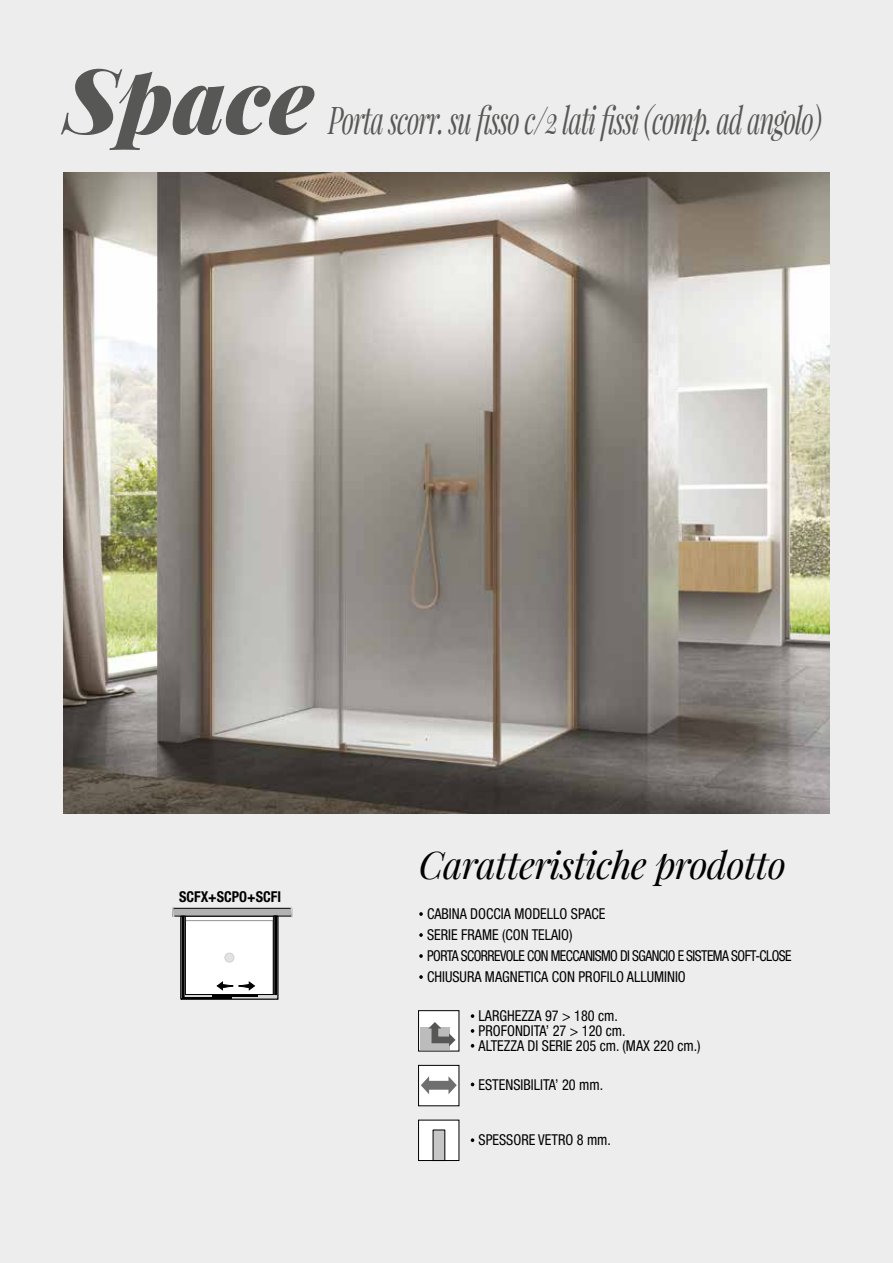
<style>
.page{position:relative;width:893px;height:1263px;background:#ededed}
.page>*{position:absolute;margin:0;border:0;box-sizing:border-box;transform-origin:0 0}
.t1{font:italic 900 90px "Playfair Display";color:#575756}
.t2{font:italic 37.5px "Playfair Display";letter-spacing:-.04em;color:#575756;scale:.68 1}
.t3{font:italic 37.5px "Playfair Display";letter-spacing:-.02em;color:#000}
.t4{font:15px/21px "Helvetica Roman Condensed";color:#000;scale:.95 1}
.t5{font:700 condensed 15px "Helvetica Neue LT Std";color:#000;scale:.95 1}
</style>
<div class="page">
<svg style="left:419px;top:912px;width:4px;height:4px"></svg>
<svg style="left:419px;top:933px;width:4px;height:4px"></svg>
<svg style="left:419px;top:954px;width:4px;height:4px"></svg>
<svg style="left:419px;top:975px;width:4px;height:4px"></svg>
<div style="left:419px;top:1065px;width:40px;height:41px;background:#fff"></div>
<div style="left:418px;top:1065px;width:41px;height:41px;border:1px solid #000"></div>
<svg style="left:471px;top:1014px;width:3px;height:4px"></svg>
<svg style="left:471px;top:1029px;width:3px;height:4px"></svg>
<svg style="left:471px;top:1044px;width:3px;height:4px"></svg>
<svg style="left:421px;top:1076px;width:36px;height:18px"></svg>
<div style="left:419px;top:1011px;width:40px;height:40px;background:#fff"></div>
<div style="left:418px;top:1010px;width:41px;height:41px;border:1px solid #000"></div>
<div style="left:420px;top:1027px;width:30px;height:22px;background:#bcbcbc"></div>
<svg style="left:428px;top:1022px;width:27px;height:24px"></svg>
<svg style="left:471px;top:1082px;width:3px;height:4px"></svg>
<svg style="left:471px;top:1138px;width:3px;height:4px"></svg>
<div style="left:419px;top:1120px;width:40px;height:40px;background:#fff"></div>
<div style="left:418px;top:1120px;width:41px;height:41px;border:1px solid #000"></div>
<div style="left:433px;top:1130px;width:12px;height:30px;background:#c6c6c6"></div>
<img style="left:64px;top:172px;width:765px;height:641px">
<div style="left:173px;top:908px;width:119px;height:8px;background:#b3b2b2"></div>
<div style="left:173px;top:908px;width:119px;height:8px;border:1px solid #000"></div>
<svg style="left:290px;top:906px;width:3px;height:11px"></svg>
<svg style="left:172px;top:907px;width:106px;height:93px"></svg>
<div style="left:182px;top:916px;width:2px;height:82px;border:1px solid #000"></div>
<div style="left:274px;top:916px;width:3px;height:79px;border:1px solid #000"></div>
<hr style="left:182px;top:997px;width:49px;height:1px;background:#000">
<hr style="left:212px;top:995px;width:46px;height:1px;background:#000">
<h1 class="t1" style="left:64px;top:37px;width:251px">Space</h1>
<h2 class="t2" style="left:328px;top:95px;width:728px">Porta scorr. su fisso c/2 lati fissi (comp. ad angolo)</h2>
<p class="t5" style="left:179px;top:887px;width:109px">SCFX+SCPO+SCFI</p>
<h2 class="t3" style="left:419px;top:839px;width:369px">Caratteristiche prodotto</h2>
<p class="t4" style="left:427px;top:903px;width:385px">CABINA DOCCIA MODELLO SPACE<br>SERIE FRAME (CON TELAIO)<br>PORTA SCORREVOLE CON MECCANISMO DI SGANCIO E SISTEMA SOFT-CLOSE CHIUSURA MAGNETICA CON PROFILO ALLUMINIO</p>
<p class="t4" style="left:479px;top:1001px;width:235px;line-height:29.7px">LARGHEZZA 97 &gt; 180 cm.<br>ALTEZZA DI SERIE 205 cm. (MAX 220 cm.)</p>
<p class="t4" style="left:479px;top:1074px;width:133px">ESTENSIBILITA’ 20 mm.</p>
<p class="t4" style="left:479px;top:1020px;width:156px">PROFONDITA’ 27 &gt; 120 cm.</p>
<p class="t4" style="left:479px;top:1129px;width:141px">SPESSORE VETRO 8 mm.</p>
</div>
